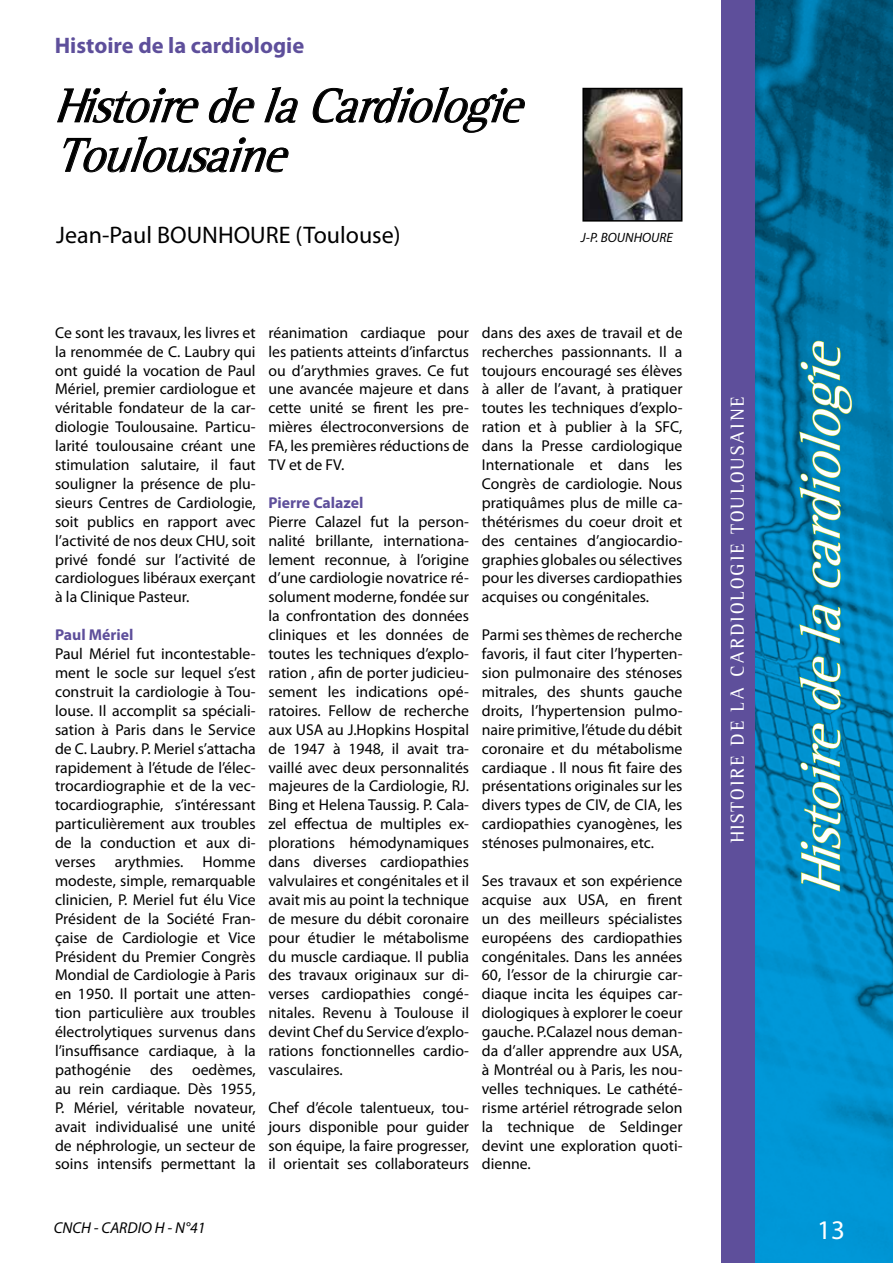
<style>
.page{position:relative;width:893px;height:1263px;background:#fff}
.page>*{position:absolute;margin:0;border:0;box-sizing:border-box;transform-origin:0 0}
.t1{font:italic 57px "Leftist Mono Serif";color:#fff}
.t2{font:italic 49.5px/49.5px "Leftist Mono Serif";color:#000}
.t3{font:27px "Myriad Pro";color:#fff}
.t4{font:24px "Myriad Pro";color:#000}
.t5{font:700 22.5px "Myriad Pro";color:#5e4f9b}
.t6{font:19.5px "Leftist Mono Serif";letter-spacing:.09em;color:#fff}
.t7{font:15.75px/18.9px "Myriad Pro";color:#000;text-align:justify}
.t8{font:700 15.75px "Myriad Pro";color:#5e4f9b}
.t9{font:italic 15.75px "Myriad Pro";color:#000}
.t10{font:italic 13.5px "Myriad Pro";color:#000}
</style>
<div class="page">
<div style="left:721px;top:0;width:68px;height:1263px;background:#5e4f9b"></div>
<img style="left:755px;top:0;width:138px;height:1263px">
<svg style="left:800px;top:723px;width:41px;height:169px"></svg>
<svg style="left:799px;top:656px;width:42px;height:54px"></svg>
<svg style="left:799px;top:604px;width:42px;height:40px"></svg>
<svg style="left:799px;top:340px;width:53px;height:248px"></svg>
<svg style="left:57px;top:88px;width:142px;height:35px"></svg>
<svg style="left:209px;top:87px;width:46px;height:36px"></svg>
<svg style="left:264px;top:87px;width:34px;height:36px"></svg>
<svg style="left:312px;top:87px;width:213px;height:46px"></svg>
<svg style="left:63px;top:136px;width:226px;height:37px"></svg>
<img style="left:585px;top:91px;width:94px;height:128px">
<div style="left:582px;top:88px;width:100px;height:134px;border:2px solid #000"></div>
<h3 class="t5" style="left:55px;top:30px;width:251px">Histoire de la cardiologie</h3>
<h2 class="t2" style="left:55px;top:82px;width:487px">HistoiredelaCardiologie<br>Toulousaine</h2>
<h3 class="t4" style="left:56px;top:220px;width:346px">Jean-Paul BOUNHOURE (Toulouse)</h3>
<p class="t10" style="left:581px;top:229px;width:93px">J-P. BOUNHOURE</p>
<p class="t7" style="left:55px;top:323px;width:202px">Ce sont les travaux, les livres et la renommée de C. Laubry qui ont guidé la vocation de Paul Mériel, premier cardiologue et véritable fondateur de la car&shy;diologie Toulousaine. Particu&shy;larité toulousaine créant une stimulation salutaire, il faut souligner la présence de plu&shy;sieurs Centres de Cardiologie, soit publics en rapport avec l’activité de nos deux CHU, soit privé fondé sur l’activité de cardiologues libéraux exerçant à la Clinique Pasteur.</p>
<p class="t8" style="left:55px;top:625px;width:80px">Paul Mériel</p>
<p class="t7" style="left:55px;top:644px;width:202px">Paul Mériel fut incontestable&shy;ment le socle sur lequel s’est construit la cardiologie à Tou&shy;louse. Il accomplit sa spéciali&shy;sation à Paris dans le Service de C. Laubry. P. Meriel s’attacha rapidement à l’étude de l’élec&shy;trocardiographie et de la vec&shy;tocardiographie, s’intéressant particulièrement aux troubles de la conduction et aux di&shy;verses arythmies. Homme modeste, simple, remarquable clinicien, P. Meriel fut élu Vice Président de la Société Fran&shy;çaise de Cardiologie et Vice Président du Premier Congrès Mondial de Cardiologie à Paris en 1950. Il portait une atten&shy;tion particulière aux troubles électrolytiques survenus dans l’insuffisance cardiaque, à la pathogénie des oedèmes, au rein cardiaque. Dès 1955, P. Mériel, véritable novateur, avait individualisé une unité de néphrologie, un secteur de soins intensifs permettant la</p>
<p class="t7" style="left:268px;top:323px;width:202px">réanimation cardiaque pour les patients atteints d’infarctus ou d’arythmies graves. Ce fut une avancée majeure et dans cette unité se firent les pre&shy;mières électroconversions de FA, les premières réductions de TV et de FV.</p>
<p class="t8" style="left:268px;top:492px;width:97px">Pierre Calazel</p>
<p class="t7" style="left:268px;top:512px;width:202px">Pierre Calazel fut la person&shy;nalité brillante, internationa&shy;lement reconnue, à l’origine d’une cardiologie novatrice ré&shy;solument moderne, fondée sur la confrontation des données cliniques et les données de toutes les techniques d’explo&shy;ration , afin de porter judicieu&shy;sement les indications opé&shy;ratoires. Fellow de recherche aux USA au J.Hopkins Hospital de 1947 à 1948, il avait tra&shy;vaillé avec deux personnalités majeures de la Cardiologie, RJ.<br>Bing et Helena Taussig. P. Cala&shy;zel effectua de multiples ex&shy;plorations hémodynamiques dans diverses cardiopathies valvulaires et congénitales et il avait mis au point la technique de mesure du débit coronaire pour étudier le métabolisme du muscle cardiaque. Il publia des travaux originaux sur di&shy;verses cardiopathies congé&shy;nitales. Revenu à Toulouse il devint Chef du Service d’explo&shy;rations fonctionnelles cardio&shy;vasculaires.</p>
<p class="t7" style="left:268px;top:1098px;width:202px">Chef d’école talentueux, tou&shy;jours disponible pour guider son équipe, la faire progresser, il orientait ses collaborateurs</p>
<p class="t7" style="left:482px;top:323px;width:202px">dans des axes de travail et de recherches passionnants. Il a toujours encouragé ses élèves à aller de l’avant, à pratiquer toutes les techniques d’explo&shy;ration et à publier à la SFC, dans la Presse cardiologique Internationale et dans les Congrès de cardiologie. Nous pratiquâmes plus de mille ca&shy;thétérismes du coeur droit et des centaines d’angiocardio&shy;graphies globales ou sélectives pour les diverses cardiopathies acquises ou congénitales.</p>
<p class="t7" style="left:482px;top:625px;width:202px">Parmi ses thèmes de recherche favoris, il faut citer l’hyperten&shy;sion pulmonaire des sténoses mitrales, des shunts gauche droits, l’hypertension pulmo&shy;naire primitive, l’étude du débit coronaire et du métabolisme cardiaque . Il nous fit faire des présentations originales sur les divers types de CIV, de CIA, les cardiopathies cyanogènes, les sténoses pulmonaires, etc.</p>
<p class="t7" style="left:482px;top:871px;width:202px">Ses travaux et son expérience acquise aux USA, en firent un des meilleurs spécialistes européens des cardiopathies congénitales. Dans les années 60, l’essor de la chirurgie car&shy;diaque incita les équipes car&shy;diologiques à explorer le coeur gauche. P.Calazel nous deman&shy;da d’aller apprendre aux USA, à Montréal ou à Paris, les nou&shy;velles techniques. Le cathété&shy;risme artériel rétrograde selon la technique de Seldinger devint une exploration quoti&shy;dienne.</p>
<p class="t9" style="left:54px;top:1218px;width:154px">CNCH - CARDIO H - N°41</p>
<p class="t6" style="left:726px;top:842px;width:447px;rotate:-90deg">HISTOIRE DE LA CARDIOLOGIE TOULOUSAINE</p>
<h1 class="t1" style="left:788px;top:894px;width:572px;rotate:-90deg">Histoiredelacardiologie</h1>
<h3 class="t3" style="left:817px;top:1213px;width:29px">13</h3>
</div>
